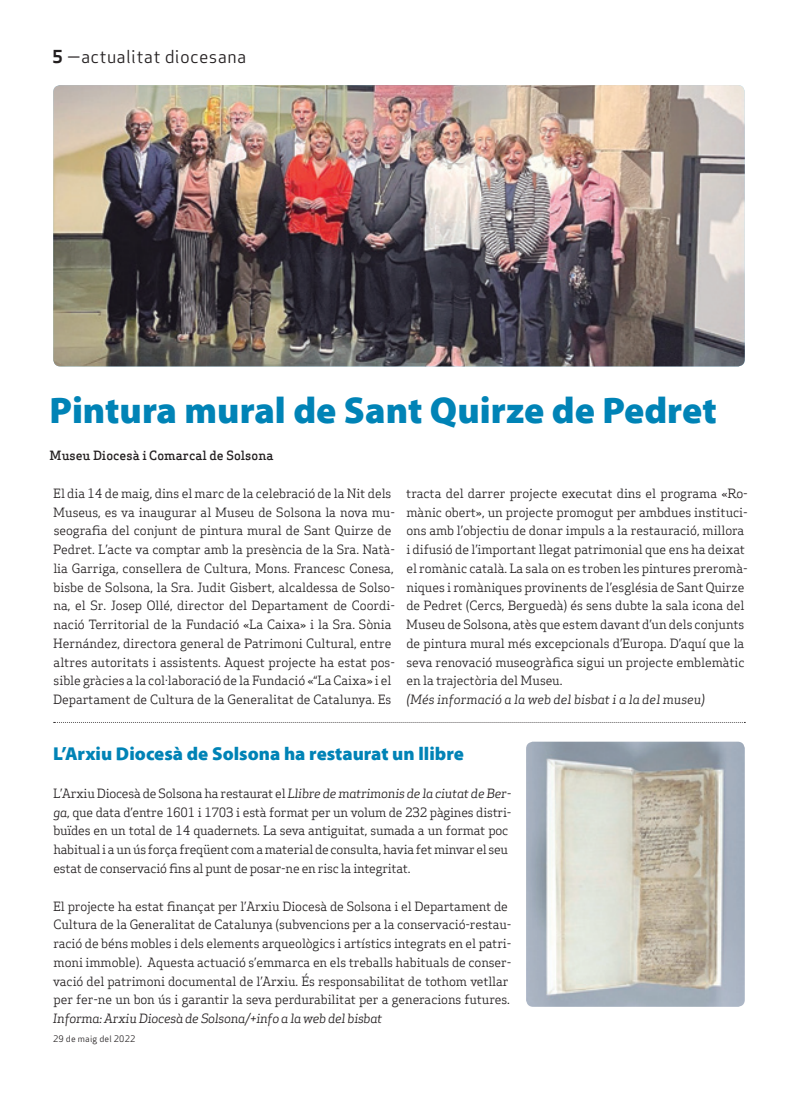
<style>
.page{position:relative;width:798px;height:1099px;background:#fff}
.page>*{position:absolute;margin:0;border:0;box-sizing:border-box;transform-origin:0 0}
.t1{font:900 37.5px "Myriad Pro";color:#0083b6}
.t2{font:900 18.75px "Myriad Pro";color:#0083b6}
.t3{font:17.5px "Apex Sans Book T";letter-spacing:.02em;color:#231f20}
.t4{font:12.5px/18.8px "Apex Serif";letter-spacing:-.005em;color:#231f20}
.t5{font:italic 12.5px "Apex Serif";letter-spacing:-.02em;color:#231f20}
.t6{font:italic 12.5px "Apex Serif";color:#231f20}
.t7{font:500 12.5px "Apex Serif";color:#231f20}
.t8{font:8.75px "Apex Sans Book T";letter-spacing:.02em;color:#231f20}
.s1{font-family:"Apex Sans Bold T"}
.s2{font-style:italic}
</style>
<div class="page">
<img style="left:526px;top:741px;width:218px;height:265px">
<svg style="left:54px;top:722px;width:691px;height:1px"></svg>
<img style="left:53px;top:85px;width:691px;height:281px">
<h3 class="t3" style="left:52px;top:46px;width:195px"><span class="s1">5</span> —actualitat diocesana</h3>
<h1 class="t1" style="left:50px;top:385px;width:668px">Pintura mural de Sant Quirze de Pedret</h1>
<p class="t7" style="left:50px;top:448px;width:225px">Museu Diocesà i Comarcal de Solsona</p>
<p class="t4" style="left:53px;top:483px;width:343px">El dia 14 de maig, dins el marc de la celebració de la Nit dels Museus, es va inaugurar al Museu de Solsona la nova mu&shy;seografia del conjunt de pintura mural de Sant Quirze de Pedret. L’acte va comptar amb la presència de la Sra. Natà&shy;lia Garriga, consellera de Cultura, Mons. Francesc Conesa, bisbe de Solsona, la Sra. Judit Gisbert, alcaldessa de Solso&shy;na, el Sr. Josep Ollé, director del Departament de Coordi&shy;nació Territorial de la Fundació «La Caixa» i la Sra. Sònia Hernández, directora general de Patrimoni Cultural, entre altres autoritats i assistents. Aquest projecte ha estat pos&shy;sible gràcies a la col·laboració de la Fundació «“La Caixa» i el Departament de Cultura de la Generalitat de Catalunya. Es</p>
<p class="t4" style="left:406px;top:483px;width:343px">tracta del darrer projecte executat dins el programa «Ro&shy;mànic obert», un projecte promogut per ambdues instituci&shy;ons amb l’objectiu de donar impuls a la restauració, millora i difusió de l’important llegat patrimonial que ens ha deixat el romànic català. La sala on es troben les pintures preromà&shy;niques i romàniques provinents de l’església de Sant Quirze de Pedret (Cercs, Berguedà) és sens dubte la sala icona del Museu de Solsona, atès que estem davant d’un dels conjunts de pintura mural més excepcionals d’Europa. D’aquí que la seva renovació museogràfica sigui un projecte emblemàtic en la trajectòria del Museu.</p>
<p class="t6" style="left:406px;top:691px;width:300px">(Més informació a la web del bisbat i a la del museu)</p>
<h2 class="t2" style="left:53px;top:741px;width:412px">L’Arxiu Diocesà de Solsona ha restaurat un llibre</h2>
<p class="t4" style="left:53px;top:783px;width:459px">L’Arxiu Diocesà de Solsona ha restaurat el <span class="s2">Llibre de matrimonis de la ciutat de Ber&shy;ga</span>, que data d’entre 1601 i 1703 i està format per un volum de 232 pàgines distri&shy;buïdes en un total de 14 quadernets. La seva antiguitat, sumada a un format poc habitual i a un ús força freqüent com a material de consulta, havia fet minvar el seu estat de conservació fins al punt de posar-ne en risc la integritat.</p>
<p class="t4" style="left:53px;top:896px;width:459px">El projecte ha estat finançat per l’Arxiu Diocesà de Solsona i el Departament de Cultura de la Generalitat de Catalunya (subvencions per a la conservació-restau&shy;ració de béns mobles i dels elements arqueològics i artístics integrats en el patri&shy;moni immoble). Aquesta actuació s’emmarca en els treballs habituals de conser&shy;vació del patrimoni documental de l’Arxiu. És responsabilitat de tothom vetllar per fer-ne un bon ús i garantir la seva perdurabilitat per a generacions futures.</p>
<p class="t5" style="left:53px;top:1010px;width:330px">Informa: Arxiu Diocesà de Solsona/+info a la web del bisbat</p>
<p class="t8" style="left:53px;top:1032px;width:84px">29 de maig del 2022</p>
</div>
